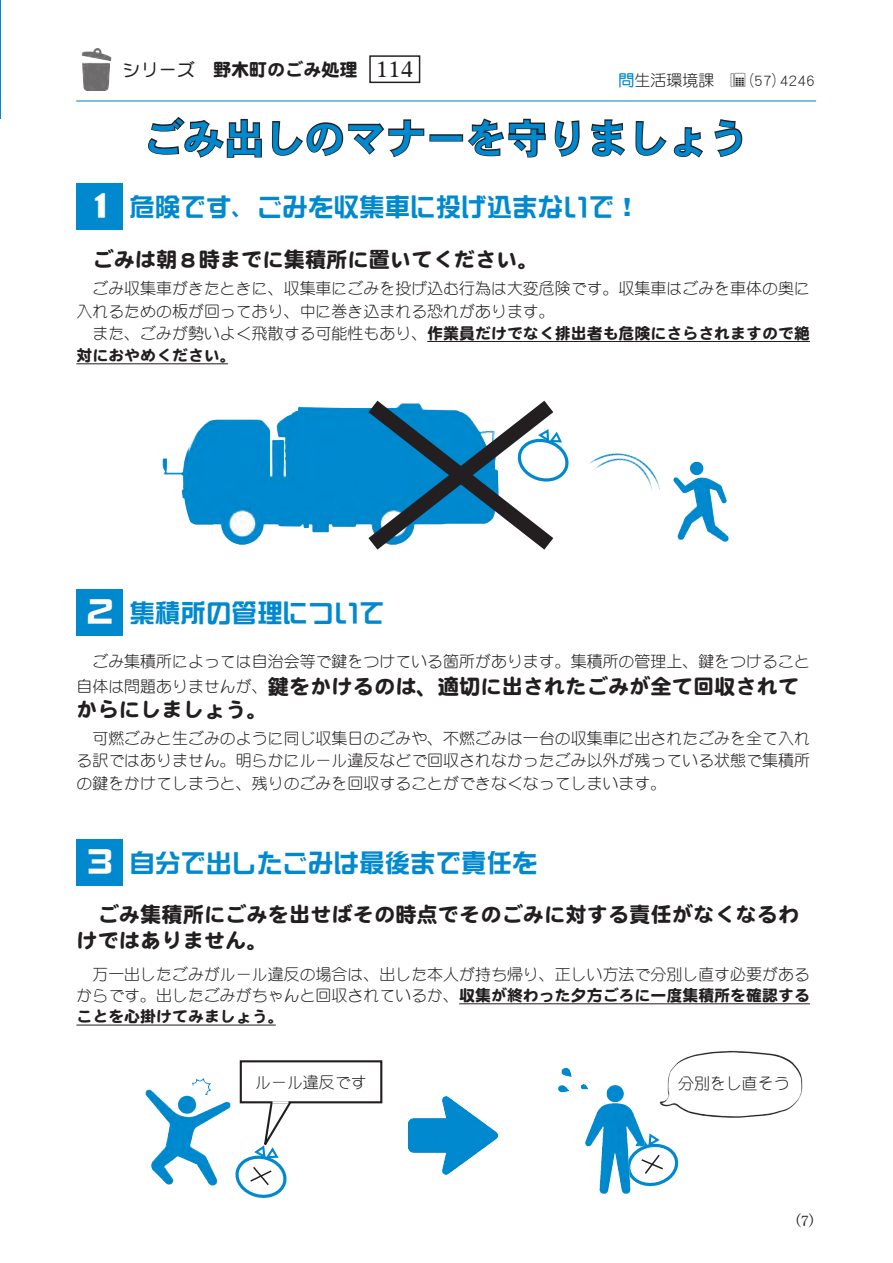
<style>
.page{position:relative;width:893px;height:1263px;background:#fff}
.page>*{position:absolute;margin:0;border:0;box-sizing:border-box;transform-origin:0 0}
.t1{font:40.35px "DFHS Gothic Std W7";color:#0089cf}
.t2{font:25.5px "DF So Gei Std W7";color:#0089cf}
.t3{font:21.3px/22.4px "DF Maru Gothic Std W9";color:#231f20}
.t4{font:18px "DF Maru Gothic Std W9";color:#231f20}
.t5{font:15.9px/22.4px "DF Maru Gothic Std W3";color:#231f20}
.t6{font:15.9px/22.4px "DF Maru Gothic Std W9";color:#231f20}
.t7{font:15.9px "DFHS Mincho Std W3";color:#231f20}
.s1{font-family:"DF Maru Gothic Std W7"}
.s2{font-family:"DFP Lei Ga So CID W5";font-size:21.3px}
.s3{font-family:"DF Maru Gothic Std W7";color:#0089cf}
.s4{font-family:"Edisys OTF Gaiji"}
.s5{font-size:35.1px;color:#fff}
.s6{font-family:"DF Maru Gothic Std W3"}
.s7{font-family:"DF Maru Gothic Std W3";font-size:15.9px}
.s8{font-family:"DF Maru Gothic Std W9"}
</style>
<div class="page">
<hr style="left:0;top:0;width:1px;height:118px;background:#0089cf">
<svg style="left:148px;top:117px;width:114px;height:41px"></svg>
<svg style="left:271px;top:119px;width:154px;height:39px"></svg>
<div style="left:429px;top:134px;width:34px;height:8px;border:2px solid #231f20"></div>
<svg style="left:468px;top:118px;width:78px;height:40px"></svg>
<svg style="left:554px;top:120px;width:26px;height:37px"></svg>
<svg style="left:591px;top:119px;width:34px;height:38px"></svg>
<svg style="left:635px;top:121px;width:68px;height:37px"></svg>
<svg style="left:714px;top:119px;width:29px;height:38px"></svg>
<hr style="left:76px;top:100px;width:740px;height:2px;background:#0089cf">
<img style="left:81px;top:48px;width:31px;height:43px">
<hr style="left:427px;top:341px;width:383px;height:1px;background:#231f20">
<hr style="left:76px;top:363px;width:152px;height:1px;background:#231f20">
<div style="left:77px;top:183px;width:46px;height:47px;background:#0089cf"></div>
<img style="left:162px;top:400px;width:216px;height:145px">
<img style="left:673px;top:461px;width:56px;height:81px">
<svg style="left:368px;top:401px;width:201px;height:149px"></svg>
<div style="left:77px;top:589px;width:46px;height:47px;background:#0089cf"></div>
<hr style="left:459px;top:1003px;width:351px;height:1px;background:#231f20">
<hr style="left:76px;top:1025px;width:200px;height:1px;background:#231f20">
<div style="left:77px;top:839px;width:46px;height:47px;background:#0089cf"></div>
<img style="left:589px;top:453px;width:71px;height:38px">
<img style="left:145px;top:1078px;width:86px;height:108px">
<div style="left:240px;top:1060px;width:142px;height:43px;border:2px solid #231f20"></div>
<svg style="left:235px;top:1087px;width:61px;height:111px"></svg>
<img style="left:408px;top:1096px;width:90px;height:79px">
<img style="left:558px;top:1068px;width:23px;height:25px">
<svg style="left:649px;top:1133px;width:30px;height:54px"></svg>
<img style="left:659px;top:1050px;width:144px;height:68px">
<img style="left:581px;top:1084px;width:68px;height:110px">
<div style="left:369px;top:55px;width:51px;height:28px;border:1px solid #231f20"></div>
<p class="t4" style="left:123px;top:60px;width:292px"><span class="s1">シリーズ　</span>野木町のごみ処理 <span class="s2">114</span></p>
<p class="t5" style="left:619px;top:68px;width:198px"><span class="s3">問</span>生活環境課　<span class="s4">撒</span>（57）4246</p>
<h1 class="t1" style="left:143px;top:116px;width:607px">ごみ出しのマナーを守りましょう</h1>
<h2 class="t2" style="left:82px;top:193px;width:559px"><span class="s5">１</span>危険です、ごみを収集車に投げ込まないで！</h2>
<h3 class="t3" style="left:92px;top:248px;width:448px">ごみは朝８時までに集積所に置いてください。</h3>
<p class="t5" style="left:76px;top:277px;width:735px">　ごみ収集車がきたときに、収集車にごみを投げ込む行為は大変危険です。収集車はごみを車体の奥に入れるための板が回っており、中に巻き込まれる恐れがあります。</p>
<p class="t6" style="left:76px;top:322px;width:735px"><span class="s6">　また、ごみが勢いよく飛散する可能性もあり、</span>作業員だけでなく排出者も危険にさらされますので絶対におやめください。</p>
<h2 class="t2" style="left:82px;top:599px;width:304px"><span class="s5">２</span>集積所の管理について</h2>
<p class="t5" style="left:76px;top:650px;width:735px">　ごみ集積所によっては自治会等で鍵をつけている箇所があります。集積所の管理上、鍵をつけること</p>
<h3 class="t3" style="left:76px;top:675px;width:724px"><span class="s7">自体は問題ありませんが、</span>鍵をかけるのは、適切に出されたごみが全て回収されてからにしましょう。</h3>
<p class="t5" style="left:76px;top:727px;width:735px;text-align:justify">　可燃ごみと生ごみのように同じ収集日のごみや、不燃ごみは一台の収集車に出されたごみを全て入れる訳ではありません。明らかにルール違反などで回収されなかったごみ以外が残っている状態で集積所の鍵をかけてしまうと、残りのごみを回収することができなくなってしまいます。</p>
<h2 class="t2" style="left:82px;top:849px;width:457px"><span class="s5">３</span>自分で出したごみは最後まで責任を</h2>
<h3 class="t3" style="left:76px;top:900px;width:724px;line-height:26.5px">　ごみ集積所にごみを出せばその時点でそのごみに対する責任がなくなるわけではありません。</h3>
<p class="t5" style="left:76px;top:963px;width:735px;line-height:21.3px">　万一出したごみがルール違反の場合は、出した本人が持ち帰り、正しい方法で分別し直す必要があるからです。出したごみがちゃんと回収されているか、<span class="s8">収集が終わった夕方ごろに一度集積所を確認する</span></p>
<p class="t6" style="left:76px;top:1005px;width:209px">ことを心掛けてみましょう。</p>
<p class="t5" style="left:255px;top:1070px;width:113px">ルール違反です</p>
<p class="t5" style="left:678px;top:1071px;width:113px">分別をし直そう</p>
<p class="t7" style="left:785px;top:1211px;width:41px">（7）</p>
</div>
